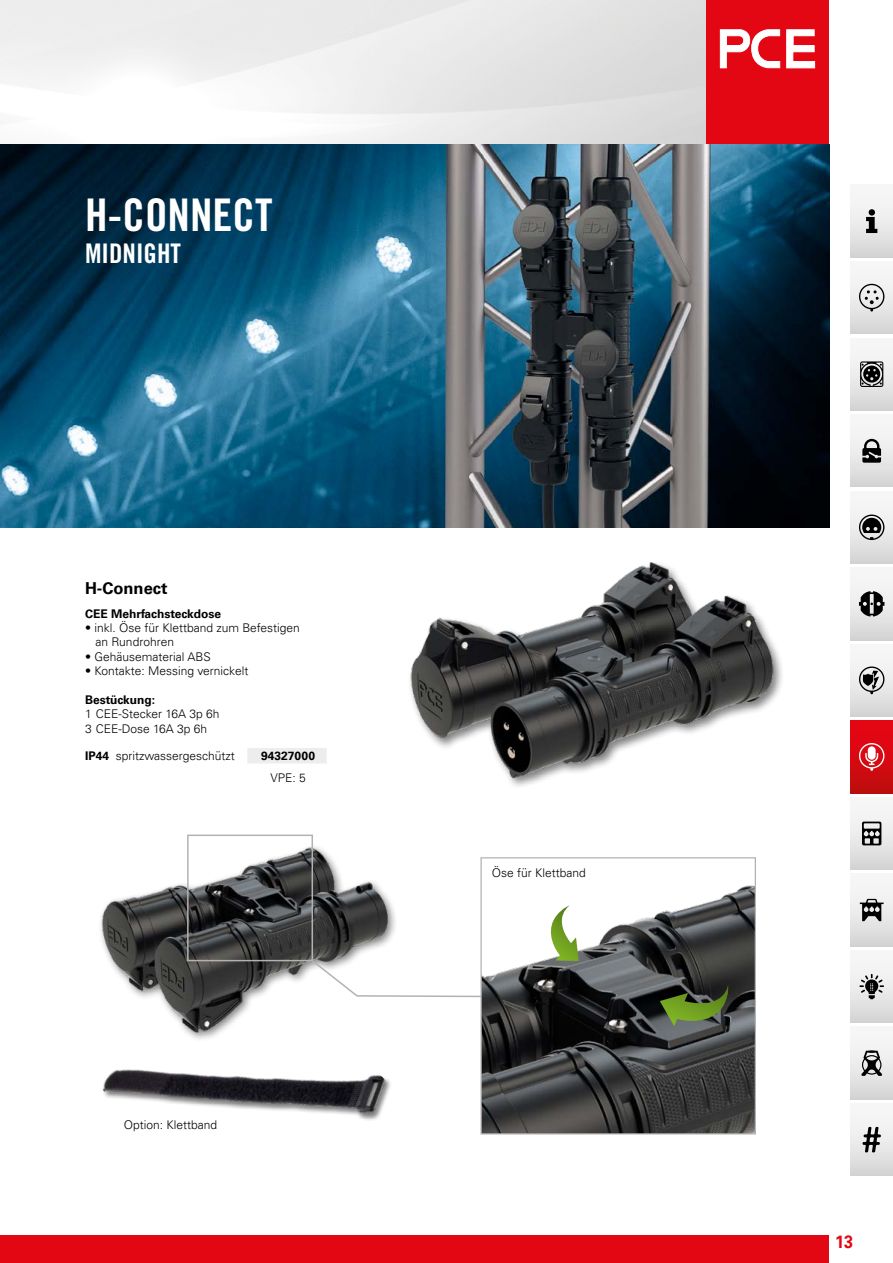
<style>
.page{position:relative;width:893px;height:1263px;background:#fff}
.page>*{position:absolute;margin:0;border:0;box-sizing:border-box;transform-origin:0 0}
.t1{font:45px "Trade Gothic LT Std Bd Cn 20";color:#fff}
.t2{font:27px "Trade Gothic LT Std Bd Cn 20";color:#fff}
.t3{font:700 18px "Univers LT Pro 65";color:#e30613;scale:.9 1}
.t4{font:700 16.5px "Univers LT Pro 65";color:#000}
.t5{font:300 12px/14.4px "Univers LT Pro 45";color:#000}
.t6{font:700 12px "Univers LT Pro 65";color:#000}
.s1{font-family:"Univers LT Pro 65";font-weight:700}
</style>
<div class="page">
<img style="left:0;top:0;width:706px;height:145px">
<div style="left:0;top:1235px;width:829px;height:28px;background:#e30613"></div>
<div style="left:706px;top:0;width:123px;height:145px;background:#e30613"></div>
<svg style="left:786px;top:29px;width:29px;height:39px"></svg>
<svg style="left:720px;top:29px;width:60px;height:39px"></svg>
<div style="left:850px;top:721px;width:43px;height:72px;background:linear-gradient(to bottom,#eb0516,#c00e0e)"></div>
<svg style="left:859px;top:743px;width:25px;height:28px"></svg>
<div style="left:850px;top:568px;width:43px;height:72px;background:linear-gradient(to bottom,#fbfbfb,#d7d7d6)"></div>
<svg style="left:859px;top:591px;width:25px;height:25px"></svg>
<div style="left:850px;top:644px;width:43px;height:72px;background:linear-gradient(to bottom,#fbfbfb,#d8d8d7)"></div>
<svg style="left:859px;top:666px;width:25px;height:28px"></svg>
<div style="left:850px;top:491px;width:43px;height:72px;background:linear-gradient(to bottom,#fbfbfb,#d7d7d7)"></div>
<svg style="left:859px;top:514px;width:25px;height:26px"></svg>
<div style="left:850px;top:415px;width:43px;height:72px;background:linear-gradient(to bottom,#fcfcfc,#d8d8d8)"></div>
<svg style="left:862px;top:439px;width:19px;height:24px"></svg>
<div style="left:850px;top:261px;width:43px;height:73px;background:linear-gradient(to bottom,#fbfbfb,#d7d7d7)"></div>
<svg style="left:859px;top:284px;width:25px;height:28px"></svg>
<div style="left:850px;top:185px;width:43px;height:72px;background:linear-gradient(to bottom,#fcfcfc,#d8d8d8)"></div>
<svg style="left:866px;top:209px;width:11px;height:24px"></svg>
<div style="left:850px;top:338px;width:43px;height:72px;background:linear-gradient(to bottom,#fcfcfc,#d8d8d8)"></div>
<div style="left:850px;top:797px;width:43px;height:73px;background:linear-gradient(to bottom,#fcfcfc,#d5d5d5)"></div>
<div style="left:850px;top:874px;width:43px;height:72px;background:linear-gradient(to bottom,#fcfcfc,#d8d8d8)"></div>
<div style="left:850px;top:950px;width:43px;height:73px;background:linear-gradient(to bottom,#fcfcfc,#d8d8d7)"></div>
<div style="left:850px;top:1027px;width:43px;height:72px;background:linear-gradient(to bottom,#fcfcfc,#d8d8d8)"></div>
<svg style="left:860px;top:361px;width:23px;height:26px"></svg>
<svg style="left:862px;top:821px;width:19px;height:24px"></svg>
<div style="left:850px;top:1103px;width:43px;height:73px;background:linear-gradient(to bottom,#fcfcfc,#d8d8d8)"></div>
<svg style="left:859px;top:974px;width:25px;height:25px"></svg>
<svg style="left:861px;top:1050px;width:21px;height:26px"></svg>
<svg style="left:860px;top:899px;width:24px;height:22px"></svg>
<svg style="left:862px;top:1127px;width:19px;height:25px"></svg>
<img style="left:0;top:145px;width:829px;height:382px">
<img style="left:407px;top:496px;width:372px;height:291px">
<img style="left:102px;top:1083px;width:289px;height:38px">
<img style="left:482px;top:885px;width:272px;height:247px">
<div style="left:480px;top:857px;width:276px;height:277px;border:1px solid #b3b2b2"></div>
<svg style="left:660px;top:985px;width:70px;height:41px;background:#4b602e"></svg>
<svg style="left:547px;top:905px;width:32px;height:56px"></svg>
<img style="left:100px;top:846px;width:293px;height:237px">
<div style="left:187px;top:834px;width:126px;height:127px;border:2px solid #b3b2b2"></div>
<svg style="left:310px;top:958px;width:172px;height:40px"></svg>
<div style="left:247px;top:747px;width:80px;height:17px;background:#ededed"></div>
<hr style="left:246px;top:746px;width:82px;height:2px;background:#fff">
<hr style="left:246px;top:763px;width:82px;height:2px;background:#fff">
<h1 class="t1" style="left:85px;top:188px;width:189px">H-CONNECT</h1>
<h2 class="t2" style="left:85px;top:237px;width:98px">MIDNIGHT</h2>
<h3 class="t4" style="left:85px;top:577px;width:84px">H-Connect</h3>
<p class="t6" style="left:85px;top:605px;width:138px">CEE Mehrfachsteckdose</p>
<p class="t5" style="left:96px;top:620px;width:206px;text-indent:-10px">• inkl. Öse für Klettband zum Befestigen an Rundrohren</p>
<p class="t5" style="left:85px;top:649px;width:127px">• Gehäusematerial ABS</p>
<p class="t5" style="left:85px;top:663px;width:165px">• Kontakte: Messing vernickelt</p>
<p class="t6" style="left:85px;top:691px;width:72px">Bestückung:</p>
<p class="t5" style="left:85px;top:706px;width:136px">1 CEE-Stecker 16A 3p 6h<br>3 CEE-Dose 16A 3p 6h</p>
<p class="t5" style="left:85px;top:748px;width:151px"><span class="s1">IP44</span> spritzwassergeschützt</p>
<p class="t6" style="left:261px;top:747px;width:55px">94327000</p>
<p class="t5" style="left:270px;top:770px;width:37px">VPE: 5</p>
<p class="t5" style="left:124px;top:1117px;width:95px">Option: Klettband</p>
<p class="t5" style="left:492px;top:865px;width:96px">Öse für Klettband</p>
<h3 class="t3" style="left:835px;top:1229px;width:22px">13</h3>
</div>
